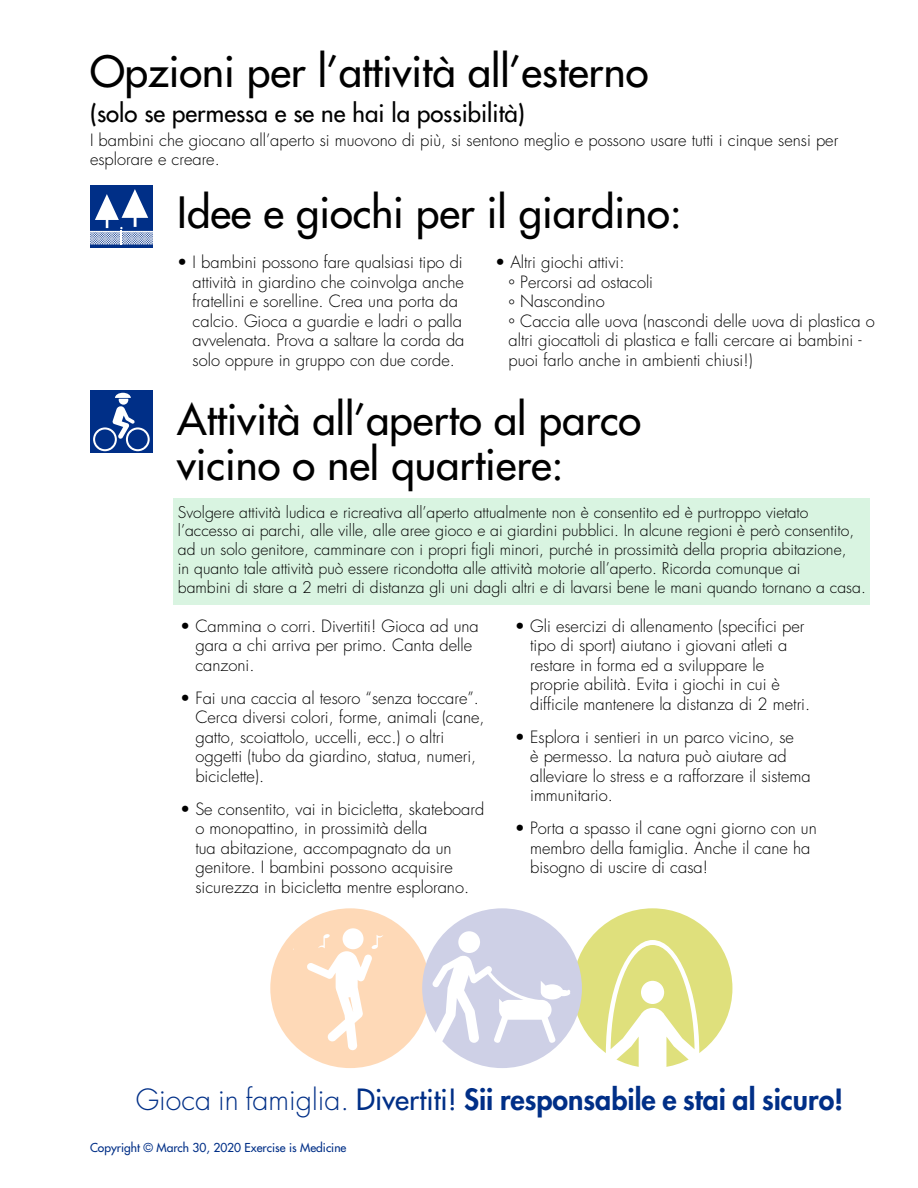
<style>
.page{position:relative;width:918px;height:1188px;background:#fff}
.page>*{position:absolute;margin:0;border:0;box-sizing:border-box;transform-origin:0 0}
.t1{font:42px/45px "Futura";color:#000}
.t2{font:800 28.5px "Futura";color:#002f87}
.t3{font:24px "Futura";color:#000}
.t4{font:300 16.5px/19.5px "Futura";color:#000}
.t5{font:300 15.75px/18.8px "Futura";color:#000}
.t6{font:12px "Futura";color:#002f87}
.s1{font-weight:300}
.s2{font-weight:400}
</style>
<div class="page">
<div style="left:173px;top:499px;width:696px;height:106px;background:#d9f4e1"></div>
<div style="left:90px;top:391px;width:63px;height:62px;background:#002f87"></div>
<svg style="left:93px;top:393px;width:57px;height:58px"></svg>
<div style="left:90px;top:185px;width:63px;height:63px;background:#002f87"></div>
<svg style="left:90px;top:189px;width:63px;height:56px"></svg>
<div style="left:573px;top:908px;width:159px;height:160px;background:#dfe07c;border-radius:50%"></div>
<div style="left:270px;top:908px;width:160px;height:160px;background:#fed9b7;border-radius:50%"></div>
<div style="left:422px;top:908px;width:160px;height:160px;background:#ced0e6;border-radius:50%"></div>
<div style="left:343px;top:928px;width:21px;height:21px;background:#fff;border-radius:50%"></div>
<svg style="left:307px;top:934px;width:76px;height:116px"></svg>
<svg style="left:605px;top:940px;width:95px;height:128px"></svg>
<svg style="left:432px;top:956px;width:138px;height:87px"></svg>
<div style="left:458px;top:931px;width:22px;height:22px;background:#fff;border-radius:50%"></div>
<h1 class="t1" style="left:90px;top:49px;width:560px">Opzioni per l’attività all’esterno</h1>
<h3 class="t3" style="left:90px;top:97px;width:436px">(solo se permessa e se ne hai la possibilità)</h3>
<p class="t4" style="left:90px;top:130px;width:750px">I bambini che giocano all’aperto si muovono di più, si sentono meglio e possono usare tutti i cinque sensi per esplorare e creare.</p>
<h1 class="t1" style="left:177px;top:189px;width:506px">Idee e giochi per il giardino:</h1>
<p class="t4" style="left:193px;top:253px;width:273px;text-indent:-15px">• I bambini possono fare qualsiasi tipo di attività in giardino che coinvolga anche fratellini e sorelline. Crea una porta da calcio. Gioca a guardie e ladri o palla avvelenata. Prova a saltare la corda da solo oppure in gruppo con due corde.</p>
<p class="t4" style="left:509px;top:253px;width:368px;text-indent:-13px">• Altri giochi attivi:<br>° Percorsi ad ostacoli<br>° Nascondino<br>° Caccia alle uova (nascondi delle uova di plastica o altri giocattoli di plastica e falli cercare ai bambini - puoi farlo anche in ambienti chiusi!)</p>
<h1 class="t1" style="left:177px;top:396px;width:466px">Attività all’aperto al parco vicino o nel quartiere:</h1>
<p class="t5" style="left:178px;top:503px;width:690px">Svolgere attività ludica e ricreativa all’aperto attualmente non è consentito ed è purtroppo vietato l’accesso ai parchi, alle ville, alle aree gioco e ai giardini pubblici. In alcune regioni è però consentito, ad un solo genitore, camminare con i propri figli minori, purché in prossimità della propria abitazione,<br>in quanto tale attività può essere ricondotta alle attività motorie all’aperto. Ricorda comunque ai<br>bambini di stare a 2 metri di distanza gli uni dagli altri e di lavarsi bene le mani quando tornano a casa.</p>
<p class="t4" style="left:195px;top:616px;width:285px;text-indent:-15px">• Cammina o corri. Divertiti! Gioca ad una gara a chi arriva per primo. Canta delle canzoni.</p>
<p class="t4" style="left:195px;top:688px;width:291px;text-indent:-15px">• Fai una caccia al tesoro “senza toccare”.<br>Cerca diversi colori, forme, animali (cane, gatto, scoiattolo, uccelli, ecc.) o altri oggetti (tubo da giardino, statua, numeri, biciclette).</p>
<p class="t4" style="left:195px;top:799px;width:291px;text-indent:-15px">• Se consentito, vai in bicicletta, skateboard o monopattino, in prossimità della<br>tua abitazione, accompagnato da un genitore. I bambini possono acquisire sicurezza in bicicletta mentre esplorano.</p>
<p class="t4" style="left:530px;top:616px;width:282px;text-indent:-15px">• Gli esercizi di allenamento (specifici per tipo di sport) aiutano i giovani atleti a restare in forma ed a sviluppare le proprie abilità. Evita i giochi in cui è difficile mantenere la distanza di 2 metri.</p>
<p class="t4" style="left:530px;top:727px;width:282px;text-indent:-15px">• Esplora i sentieri in un parco vicino, se<br>è permesso. La natura può aiutare ad alleviare lo stress e a rafforzare il sistema immunitario.</p>
<p class="t4" style="left:530px;top:819px;width:288px;text-indent:-15px">• Porta a spasso il cane ogni giorno con un membro della famiglia. Anche il cane ha bisogno di uscire di casa!</p>
<h2 class="t2" style="left:136px;top:1081px;width:709px"><span class="s1">Gioca in famiglia.</span> <span class="s2">Divertiti!</span> Sii responsabile e stai al sicuro!</h2>
<p class="t6" style="left:90px;top:1140px;width:258px">Copyright © March 30, 2020 Exercise is Medicine</p>
</div>
